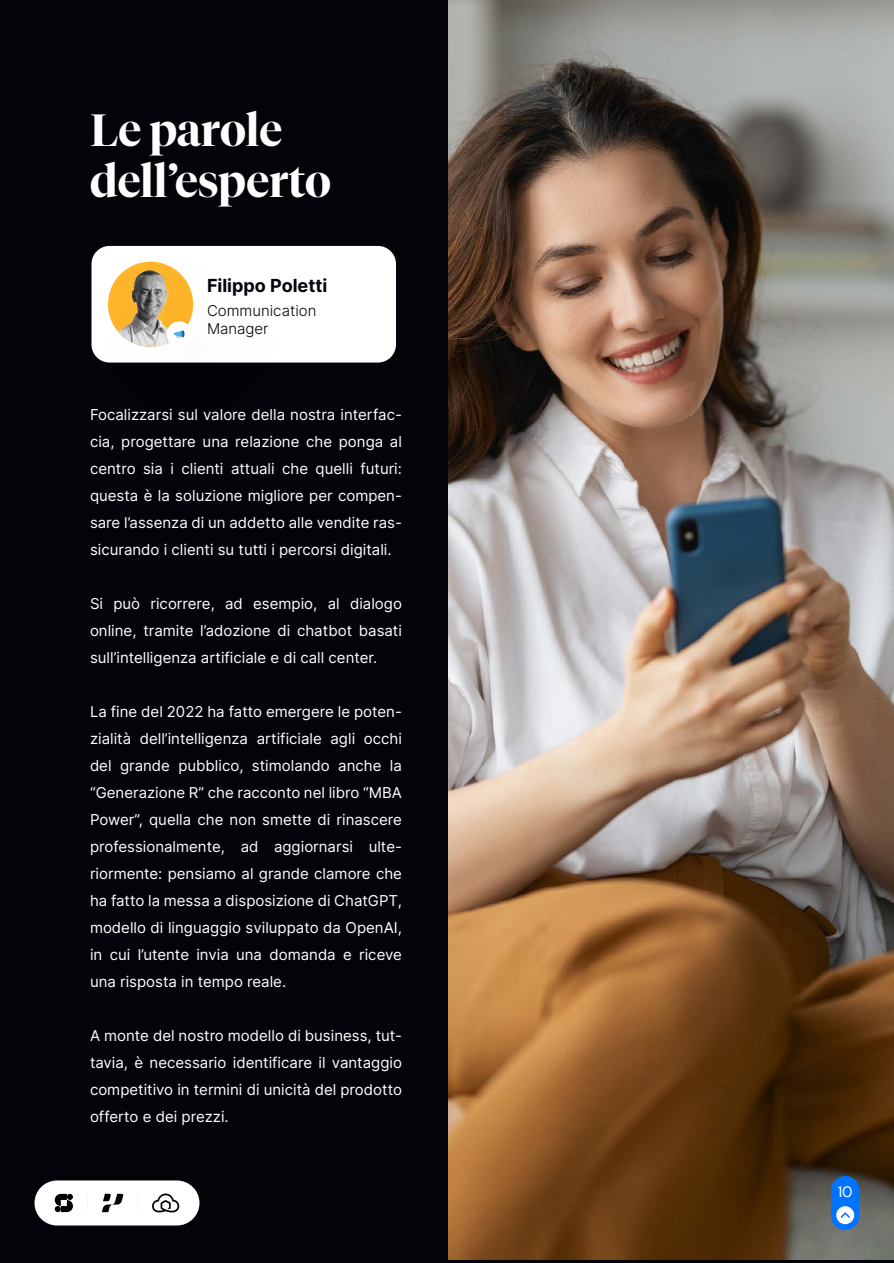
<style>
.page{position:relative;width:894px;height:1263px;background:#03030a}
.page>*{position:absolute;margin:0;border:0;box-sizing:border-box;transform-origin:0 0}
.t1{font:600 45px "Tiempos Fine";color:#fff}
.Courant{font:700 18px "Inter";color:#03030a}
.Courant-2{font:15px/27px "Inter";color:#fff;text-align:justify}
.Courant-3{font:300 15px "Inter";color:#03030a}
.t2{font:15px "DM Sans";color:#fff}
</style>
<div class="page">
<img style="left:448px;top:0;width:446px;height:1260px">
<div style="left:92px;top:246px;width:304px;height:117px;background:#fff;border-radius:18px"></div>
<div style="left:58px;top:213px;width:264px;height:264px;background:#000;opacity:.5"></div>
<div style="left:166px;top:321px;width:26px;height:26px;background:#fff;border-radius:50%"></div>
<svg style="left:174px;top:330px;width:11px;height:8px"></svg>
<div style="left:831px;top:1176px;width:29px;height:54px;background:#0073ff;border-radius:14px"></div>
<div style="left:836px;top:1206px;width:18px;height:18px;background:#fff;border-radius:50%"></div>
<svg style="left:840px;top:1212px;width:10px;height:6px"></svg>
<div style="left:34px;top:1180px;width:166px;height:46px;background:#fff;border-radius:22px"></div>
<svg style="left:152px;top:1194px;width:27px;height:18px"></svg>
<svg style="left:102px;top:1194px;width:21px;height:18px"></svg>
<svg style="left:55px;top:1194px;width:18px;height:18px"></svg>
<p class="t1" style="left:90px;top:104px;width:194px">Le parole</p>
<p class="t1" style="left:90px;top:155px;width:242px">dell’esperto</p>
<p class="Courant" style="left:206px;top:269px;width:122px">Filippo Poletti</p>
<p class="Courant-3" style="left:206px;top:296px;width:111px">Communication</p>
<p class="Courant-3" style="left:206px;top:314px;width:63px">Manager</p>
<p class="Courant" style="left:207px;top:272px;width:122px">Filippo Poletti</p>
<p class="Courant-3" style="left:207px;top:300px;width:111px">Communication</p>
<p class="Courant-3" style="left:207px;top:318px;width:63px">Manager</p>
<p class="Courant-2" style="left:90px;top:400px;width:314px">Focalizzarsi sul valore della nostra interfac&shy;cia, progettare una relazione che ponga al centro sia i clienti attuali che quelli futuri: questa è la soluzione migliore per compen&shy;sare l’assenza di un addetto alle vendite ras&shy;sicurando i clienti su tutti i percorsi digitali.</p>
<p class="Courant-2" style="left:90px;top:589px;width:314px">Si può ricorrere, ad esempio, al dialogo online, tramite l’adozione di chatbot basati sull’intelligenza artificiale e di call center.</p>
<p class="Courant-2" style="left:90px;top:697px;width:314px">La fine del 2022 ha fatto emergere le poten&shy;zialità dell’intelligenza artificiale agli occhi del grande pubblico, stimolando anche la “Generazione R” che racconto nel libro “MBA Power”, quella che non smette di rinascere professionalmente, ad aggiornarsi ulte&shy;riormente: pensiamo al grande clamore che ha fatto la messa a disposizione di ChatGPT, modello di linguaggio sviluppato da OpenAI, in cui l’utente invia una domanda e riceve una risposta in tempo reale.</p>
<p class="Courant-2" style="left:90px;top:1021px;width:313px">A monte del nostro modello di business, tut&shy;tavia, è necessario identificare il vantaggio competitivo in termini di unicità del prodotto offerto e dei prezzi.</p>
<p class="t2" style="left:838px;top:1183px;width:16px">10</p>
</div>
